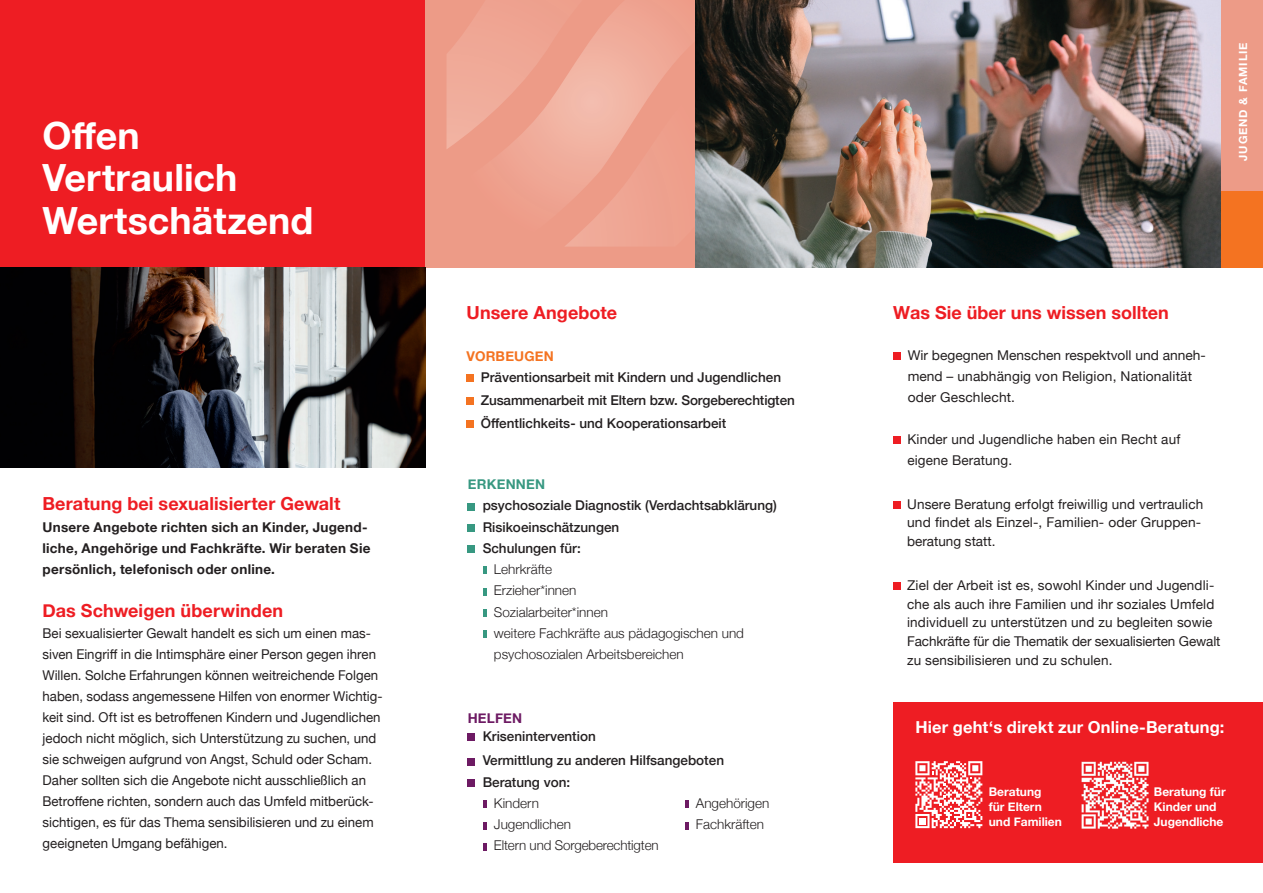
<style>
.page{position:relative;width:1263px;height:893px;background:#fff}
.page>*{position:absolute;margin:0;border:0;box-sizing:border-box;transform-origin:0 0}
.t1{font:700 37.5px/42.6px "Helvetica Neue";letter-spacing:.005em;color:#fff}
.t2{font:700 18px "Helvetica Neue";letter-spacing:.005em;color:#ee1d23}
.t3{font:700 16.5px "Helvetica Neue";letter-spacing:.01em;color:#fff}
.t4{font:13.5px/21px "Helvetica Neue";letter-spacing:.005em;color:#231f20}
.t5{font:500 13.5px/23px "Helvetica Neue";color:#231f20}
.t6{font:300 13.5px/21.3px "Helvetica Neue";color:#231f20}
.t7{font:700 13.5px/21px "Helvetica Neue";letter-spacing:.02em;color:#231f20}
.t8{font:700 13.5px "Helvetica Neue";letter-spacing:.015em;color:#f47321}
.t9{font:700 13.5px "Helvetica Neue";letter-spacing:.02em;color:#379881}
.t10{font:700 13.5px "Helvetica Neue";letter-spacing:.015em;color:#6d1a63}
.t11{font:700 12px/15px "Helvetica Neue";color:#fff}
.t12{font:700 11.25px "Helvetica Neue";letter-spacing:.075em;color:#fff}
</style>
<div class="page">
<div style="left:0;top:0;width:425px;height:268px;background:#ee1d23"></div>
<div style="left:1220px;top:0;width:43px;height:191px;background:#ed9b87"></div>
<div style="left:1220px;top:191px;width:43px;height:77px;background:#f47321"></div>
<div style="left:425px;top:0;width:270px;height:268px;background:#ed9b87"></div>
<svg style="left:446px;top:5px;width:236px;height:242px"></svg>
<img style="left:0;top:268px;width:425px;height:200px">
<div style="left:893px;top:353px;width:7px;height:7px;background:#ee1d23"></div>
<div style="left:893px;top:436px;width:7px;height:8px;background:#ee1d23"></div>
<div style="left:893px;top:501px;width:7px;height:8px;background:#ee1d23"></div>
<div style="left:893px;top:583px;width:7px;height:7px;background:#ee1d23"></div>
<div style="left:893px;top:703px;width:370px;height:160px;background:#ee1d23"></div>
<img style="left:695px;top:0;width:525px;height:268px">
<svg style="left:915px;top:761px;width:67px;height:67px"></svg>
<img style="left:1081px;top:762px;width:67px;height:67px">
<div style="left:467px;top:374px;width:7px;height:8px;background:#f47321"></div>
<div style="left:467px;top:397px;width:7px;height:8px;background:#f47321"></div>
<div style="left:467px;top:420px;width:7px;height:8px;background:#f47321"></div>
<div style="left:468px;top:503px;width:7px;height:7px;background:#379881"></div>
<div style="left:468px;top:524px;width:7px;height:8px;background:#379881"></div>
<div style="left:468px;top:545px;width:7px;height:8px;background:#379881"></div>
<svg style="left:483px;top:567px;width:3px;height:7px"></svg>
<svg style="left:483px;top:588px;width:3px;height:7px"></svg>
<svg style="left:483px;top:609px;width:3px;height:8px"></svg>
<svg style="left:483px;top:630px;width:3px;height:8px"></svg>
<div style="left:468px;top:733px;width:7px;height:8px;background:#6d1a63"></div>
<div style="left:468px;top:758px;width:7px;height:7px;background:#6d1a63"></div>
<div style="left:468px;top:779px;width:7px;height:8px;background:#6d1a63"></div>
<svg style="left:483px;top:801px;width:3px;height:7px"></svg>
<svg style="left:483px;top:822px;width:3px;height:7px"></svg>
<svg style="left:483px;top:843px;width:3px;height:7px"></svg>
<svg style="left:685px;top:801px;width:3px;height:7px"></svg>
<svg style="left:685px;top:822px;width:3px;height:7px"></svg>
<h1 class="t1" style="left:43px;top:115px;width:273px">Offen<br>Vertraulich<br>Wertschätzend</h1>
<h2 class="t2" style="left:43px;top:490px;width:299px">Beratung bei sexualisierter Gewalt</h2>
<p class="t7" style="left:43px;top:517px;width:330px">Unsere Angebote richten sich an Kinder, Jugend&shy;liche, Angehörige und Fachkräfte. Wir beraten Sie persönlich, telefonisch oder online.</p>
<h2 class="t2" style="left:43px;top:596px;width:242px">Das Schweigen überwinden</h2>
<p class="t4" style="left:43px;top:624px;width:342px">Bei sexualisierter Gewalt handelt es sich um einen mas&shy;siven Eingriff in die Intimsphäre einer Person gegen ihren Willen. Solche Erfahrungen können weitreichende Folgen haben, sodass angemessene Hilfen von enormer Wichtig&shy;keit sind. Oft ist es betroffenen Kindern und Jugendlichen jedoch nicht möglich, sich Unterstützung zu suchen, und sie schweigen aufgrund von Angst, Schuld oder Scham.<br>Daher sollten sich die Angebote nicht ausschließlich an Betroffene richten, sondern auch das Umfeld mitberück&shy;sichtigen, es für das Thema sensibilisieren und zu einem geeigneten Umgang befähigen.</p>
<h2 class="t2" style="left:467px;top:298px;width:152px">Unsere Angebote</h2>
<p class="t8" style="left:467px;top:346px;width:89px">VORBEUGEN</p>
<p class="t5" style="left:481px;top:364px;width:315px">Präventionsarbeit mit Kindern und Jugendlichen<br>Zusammenarbeit mit Eltern bzw. Sorgeberechtigten<br>Öffentlichkeits- und Kooperationsarbeit</p>
<p class="t9" style="left:468px;top:474px;width:79px">ERKENNEN</p>
<p class="t5" style="left:483px;top:494px;width:296px;line-height:21.3px">psychosoziale Diagnostik (Verdachtsabklärung)<br>Risikoeinschätzungen<br>Schulungen für:</p>
<p class="t6" style="left:494px;top:558px;width:252px">Lehrkräfte<br>Erzieher*innen<br>Sozialarbeiter*innen<br>weitere Fachkräfte aus pädagogischen und psychosozialen Arbeitsbereichen</p>
<p class="t10" style="left:468px;top:707px;width:56px">HELFEN</p>
<p class="t5" style="left:483px;top:723px;width:243px;line-height:24.5px">Krisenintervention<br>Vermittlung zu anderen Hilfsangeboten</p>
<p class="t5" style="left:483px;top:769px;width:89px">Beratung von:</p>
<p class="t6" style="left:494px;top:791px;width:166px">Kindern<br>Jugendlichen<br>Eltern und Sorgeberechtigten</p>
<p class="t6" style="left:696px;top:791px;width:75px">Angehörigen<br>Fachkräften</p>
<p class="t12" style="left:1234px;top:161px;width:120px;rotate:-90deg">JUGEND &amp; FAMILIE</p>
<h2 class="t2" style="left:893px;top:298px;width:277px">Was Sie über uns wissen sollten</h2>
<p class="t4" style="left:908px;top:346px;width:300px">Wir begegnen Menschen respektvoll und anneh&shy;mend – unabhängig von Religion, Nationalität oder Geschlecht.</p>
<p class="t4" style="left:907px;top:429px;width:274px">Kinder und Jugendliche haben ein Recht auf eigene Beratung.</p>
<p class="t4" style="left:907px;top:495px;width:298px;line-height:18.8px">Unsere Beratung erfolgt freiwillig und vertraulich und findet als Einzel-, Familien- oder Gruppen&shy;beratung statt.</p>
<p class="t4" style="left:907px;top:577px;width:315px;line-height:18.8px">Ziel der Arbeit ist es, sowohl Kinder und Jugendli&shy;che als auch ihre Familien und ihr soziales Umfeld individuell zu unterstützen und zu begleiten sowie Fachkräfte für die Thematik der sexualisierten Gewalt zu sensibilisieren und zu schulen.</p>
<p class="t3" style="left:915px;top:714px;width:311px">Hier geht‘s direkt zur Online-Beratung:</p>
<p class="t11" style="left:989px;top:785px;width:75px">Beratung<br>für Eltern und Familien</p>
<p class="t11" style="left:1154px;top:785px;width:73px">Beratung für<br>Kinder und<br>Jugendliche</p>
</div>
